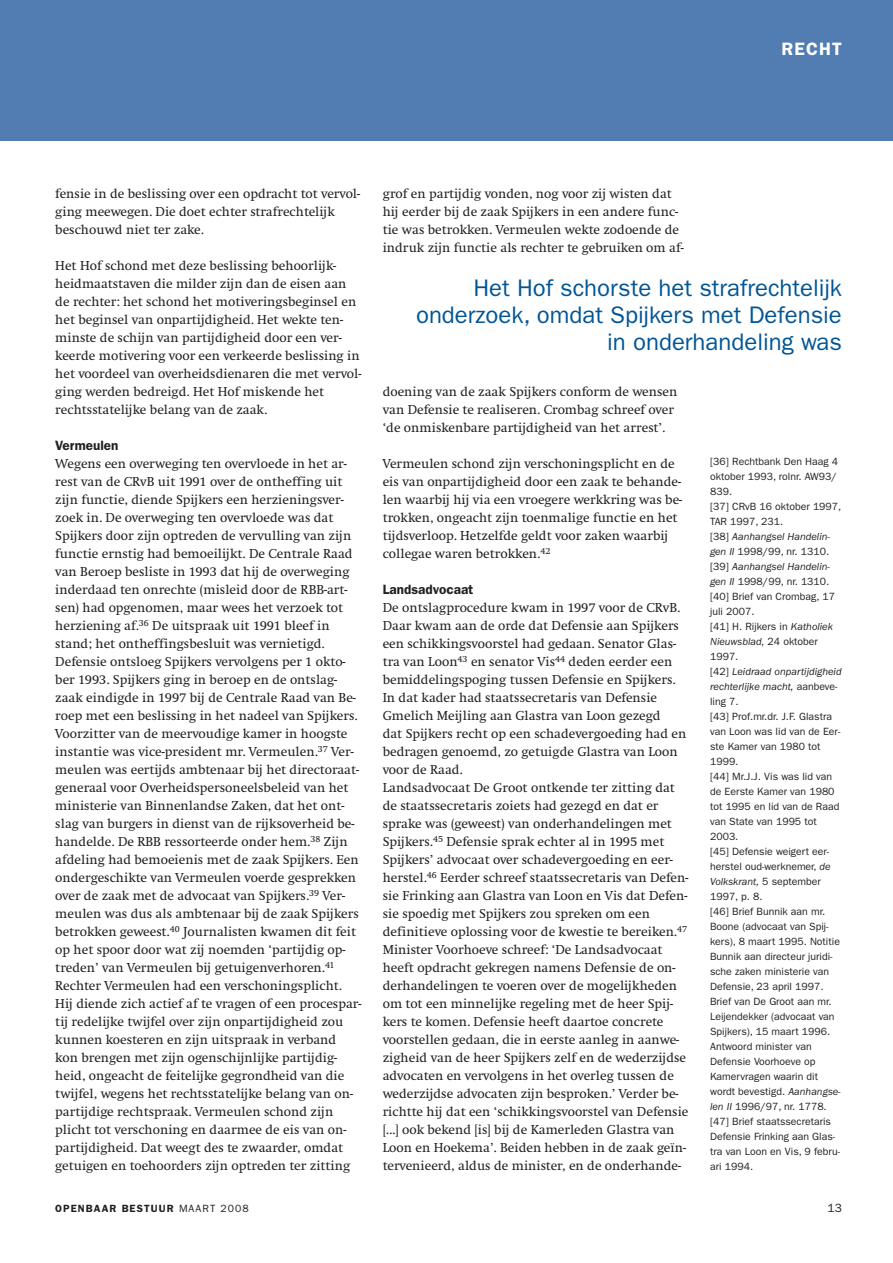
<style>
.page{position:relative;width:893px;height:1263px;background:#fff}
.page>*{position:absolute;margin:0;border:0;box-sizing:border-box;transform-origin:0 0}
.t1{font:24px/27px "ITC Franklin Gothic Std";color:#005596;text-align:right}
.t2{font:600 18px "ITC Franklin Gothic Std";letter-spacing:.065em;color:#fff}
.t3{font:13.5px/18px "Swift EF";color:#231f20}
.t4{font:600 13.5px "ITC Franklin Gothic Std";color:#231f20}
.t5{font:12px "ITC Franklin Gothic Std";color:#231f20}
.t6{font:10.5px/15px "ITC Franklin Gothic Std";color:#231f20}
.t7{font:600 10.5px "ITC Franklin Gothic Std";letter-spacing:.1em;color:#231f20}
.s1{font-style:italic}
.s2{font-weight:400}
</style>
<div class="page">
<div style="left:0;top:0;width:893px;height:140px;background:#527db3"></div>
<h2 class="t2" style="left:781px;top:42px;width:62px">RECHT</h2>
<p class="t3" style="left:55px;top:186px;width:306px">fensie in de beslissing over een opdracht tot vervol&shy;ging meewegen. Die doet echter strafrechtelijk beschouwd niet ter zake.</p>
<p class="t3" style="left:55px;top:258px;width:307px">Het Hof schond met deze beslissing behoorlijk&shy;heidmaatstaven die milder zijn dan de eisen aan de rechter: het schond het motiveringsbeginsel en het beginsel van onpartijdigheid. Het wekte ten&shy;minste de schijn van partijdigheid door een ver&shy;keerde motivering voor een verkeerde beslissing in het voordeel van overheidsdienaren die met vervol&shy;ging werden bedreigd. Het Hof miskende het rechtsstatelijke belang van de zaak.</p>
<p class="t4" style="left:55px;top:440px;width:65px">Vermeulen</p>
<p class="t3" style="left:55px;top:456px;width:308px">Wegens een overweging ten overvloede in het ar&shy;rest van de CRvB uit 1991 over de ontheffing uit zijn functie, diende Spijkers een herzieningsver&shy;zoek in. De overweging ten overvloede was dat Spijkers door zijn optreden de vervulling van zijn functie ernstig had bemoeilijkt. De Centrale Raad van Beroep besliste in 1993 dat hij de overweging inderdaad ten onrechte (misleid door de RBB-art&shy;sen) had opgenomen, maar wees het verzoek tot herziening af.<sup>36</sup> De uitspraak uit 1991 bleef in stand; het ontheffingsbesluit was vernietigd.<br>Defensie ontsloeg Spijkers vervolgens per 1 okto&shy;ber 1993. Spijkers ging in beroep en de ontslag&shy;zaak eindigde in 1997 bij de Centrale Raad van Be&shy;roep met een beslissing in het nadeel van Spijkers.<br>Voorzitter van de meervoudige kamer in hoogste instantie was vice-president mr. Vermeulen.<sup>37</sup> Ver&shy;meulen was eertijds ambtenaar bij het directoraat&shy;generaal voor Overheidspersoneelsbeleid van het ministerie van Binnenlandse Zaken, dat het ont&shy;slag van burgers in dienst van de rijksoverheid be&shy;handelde. De RBB ressorteerde onder hem.<sup>38</sup> Zijn afdeling had bemoeienis met de zaak Spijkers. Een ondergeschikte van Vermeulen voerde gesprekken over de zaak met de advocaat van Spijkers.<sup>39</sup> Ver&shy;meulen was dus als ambtenaar bij de zaak Spijkers betrokken geweest.<sup>40</sup> Journalisten kwamen dit feit op het spoor door wat zij noemden ‘partijdig op&shy;treden’ van Vermeulen bij getuigenverhoren.<sup>41<br></sup>Rechter Vermeulen had een verschoningsplicht.<br>Hij diende zich actief af te vragen of een procespar&shy;tij redelijke twijfel over zijn onpartijdigheid zou kunnen koesteren en zijn uitspraak in verband kon brengen met zijn ogenschijnlijke partijdig&shy;heid, ongeacht de feitelijke gegrondheid van die twijfel, wegens het rechtsstatelijke belang van on&shy;partijdige rechtspraak. Vermeulen schond zijn plicht tot verschoning en daarmee de eis van on&shy;partijdigheid. Dat weegt des te zwaarder, omdat getuigen en toehoorders zijn optreden ter zitting</p>
<p class="t3" style="left:383px;top:186px;width:302px">grof en partijdig vonden, nog voor zij wisten dat hij eerder bij de zaak Spijkers in een andere func&shy;tie was betrokken. Vermeulen wekte zodoende de indruk zijn functie als rechter te gebruiken om af-</p>
<h1 class="t1" style="left:416px;top:276px;width:427px">Het Hof schorste het strafrechtelijk onderzoek, omdat Spijkers met Defensie in onderhandeling was</h1>
<p class="t3" style="left:383px;top:384px;width:296px">doening van de zaak Spijkers conform de wensen van Defensie te realiseren. Crombag schreef over ‘de onmiskenbare partijdigheid van het arrest’.</p>
<p class="t3" style="left:383px;top:456px;width:301px">Vermeulen schond zijn verschoningsplicht en de eis van onpartijdigheid door een zaak te behande&shy;len waarbij hij via een vroegere werkkring was be&shy;trokken, ongeacht zijn toenmalige functie en het tijdsverloop. Hetzelfde geldt voor zaken waarbij collegae waren betrokken.<sup>42</sup></p>
<p class="t4" style="left:383px;top:584px;width:92px">Landsadvocaat</p>
<p class="t3" style="left:383px;top:600px;width:307px">De ontslagprocedure kwam in 1997 voor de CRvB.<br>Daar kwam aan de orde dat Defensie aan Spijkers een schikkingsvoorstel had gedaan. Senator Glas&shy;tra van Loon<sup>43</sup> en senator Vis<sup>44</sup> deden eerder een bemiddelingspoging tussen Defensie en Spijkers.<br>In dat kader had staatssecretaris van Defensie Gmelich Meijling aan Glastra van Loon gezegd<br>dat Spijkers recht op een schadevergoeding had en bedragen genoemd, zo getuigde Glastra van Loon voor de Raad.<br>Landsadvocaat De Groot ontkende ter zitting dat de staatssecretaris zoiets had gezegd en dat er sprake was (geweest) van onderhandelingen met Spijkers.<sup>45</sup> Defensie sprak echter al in 1995 met Spijkers’ advocaat over schadevergoeding en eer&shy;herstel.<sup>46</sup> Eerder schreef staatssecretaris van Defen&shy;sie Frinking aan Glastra van Loon en Vis dat Defen&shy;sie spoedig met Spijkers zou spreken om een definitieve oplossing voor de kwestie te bereiken.<sup>47<br></sup>Minister Voorhoeve schreef: ‘De Landsadvocaat heeft opdracht gekregen namens Defensie de on&shy;derhandelingen te voeren over de mogelijkheden om tot een minnelijke regeling met de heer Spij&shy;kers te komen. Defensie heeft daartoe concrete voorstellen gedaan, die in eerste aanleg in aanwe&shy;zigheid van de heer Spijkers zelf en de wederzijdse advocaten en vervolgens in het overleg tussen de wederzijdse advocaten zijn besproken.’ Verder be&shy;richtte hij dat een ‘schikkingsvoorstel van Defensie [...] ook bekend [is] bij de Kamerleden Glastra van Loon en Hoekema’. Beiden hebben in de zaak geïn&shy;tervenieerd, aldus de minister, en de onderhande-</p>
<p class="t6" style="left:710px;top:455px;width:133px">[36] Rechtbank Den Haag 4 oktober 1993, rolnr. AW93/<br>839.<br>[37] CRvB 16 oktober 1997,<br>TAR 1997, 231.<br>[38] <span class="s1">Aanhangsel Handelin&shy;gen II</span> 1998/99, nr. 1310. [39] <span class="s1">Aanhangsel Handelin&shy;gen II</span> 1998/99, nr. 1310. [40] Brief van Crombag, 17 juli 2007.<br>[41] H. Rijkers in <span class="s1">Katholiek<br>Nieuwsblad,</span> 24 oktober<br>1997.<br>[42] <span class="s1">Leidraad onpartijdigheid rechterlijke macht,</span> aanbeve&shy;ling 7.<br>[43] Prof.mr.dr. J.F. Glastra van Loon was lid van de Eer&shy;ste Kamer van 1980 tot<br>1999.<br>[44] Mr.J.J. Vis was lid van de Eerste Kamer van 1980 tot 1995 en lid van de Raad van State van 1995 tot<br>2003.<br>[45] Defensie weigert eer&shy;herstel oud-werknemer, <span class="s1">de<br>Volkskrant,</span> 5 september<br>1997, p. 8.<br>[46] Brief Bunnik aan mr.<br>Boone (advocaat van Spij&shy;kers), 8 maart 1995. Notitie<br>Bunnik aan directeur juridi&shy;sche zaken ministerie van<br>Defensie, 23 april 1997.<br>Brief van De Groot aan mr.<br>Leijendekker (advocaat van<br>Spijkers), 15 maart 1996.<br>Antwoord minister van<br>Defensie Voorhoeve op<br>Kamervragen waarin dit wordt bevestigd. <span class="s1">Aanhangse&shy;len II</span> 1996/97, nr. 1778. [47] Brief staatssecretaris<br>Defensie Frinking aan Glas&shy;tra van Loon en Vis, 9 febru&shy;ari 1994.</p>
<p class="t7" style="left:55px;top:1204px;width:195px">OPENBAAR BESTUUR <span class="s2">MAART 2008</span></p>
<p class="t5" style="left:828px;top:1203px;width:16px">13</p>
</div>
